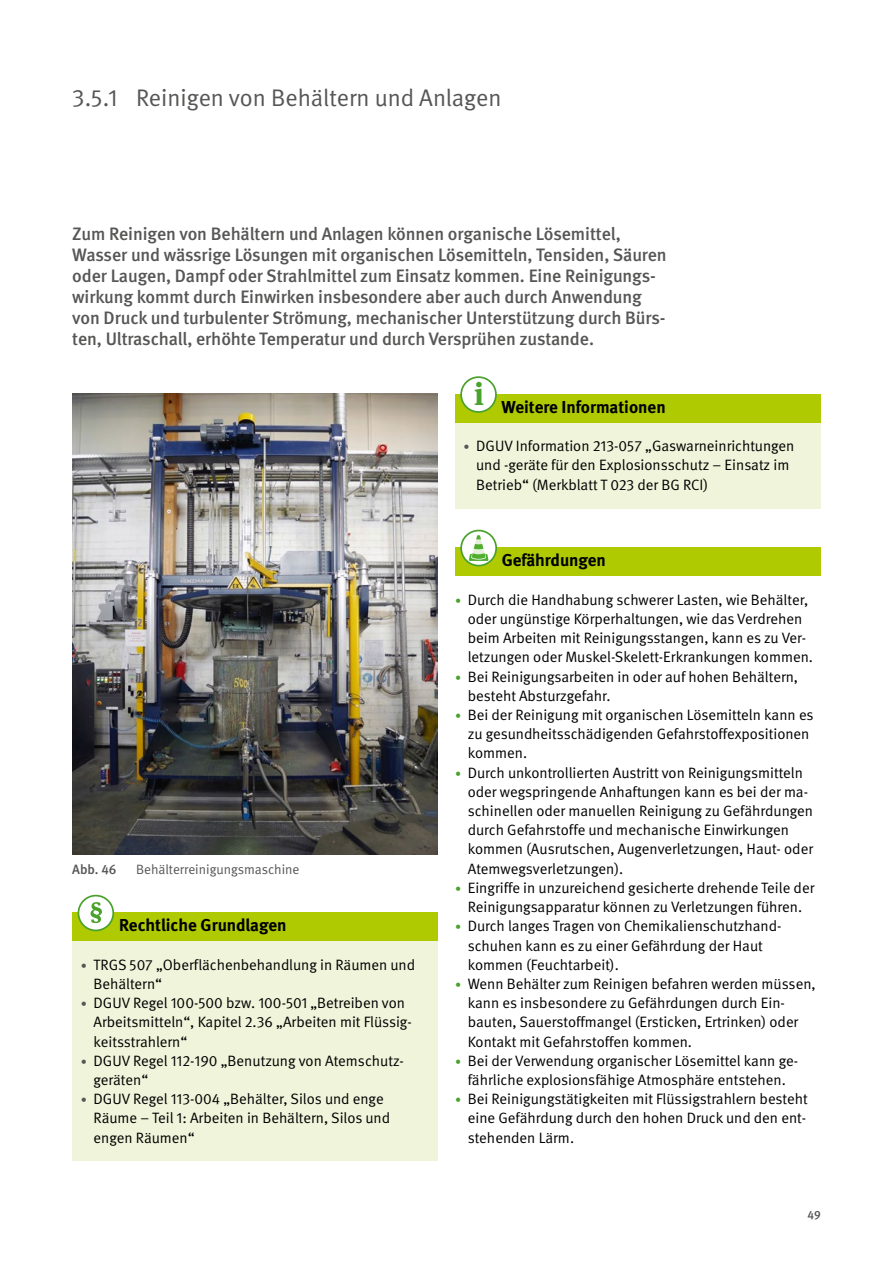
<style>
.page{position:relative;width:893px;height:1263px;background:#fff}
.page>*{position:absolute;margin:0;border:0;box-sizing:border-box;transform-origin:0 0}
.t1{font:700 31.5px "DGUV Meta Serif";color:#4aa22c}
.t2{font:24px "DGUV Meta";color:#565655}
.t3{font:500 18px/21px "DGUV Meta";letter-spacing:-.005em;color:#565655}
.t4{font:700 17.25px "DGUV Meta";color:#000}
.t5{font:15px/19.2px "DGUV Meta";color:#000}
.t6{font:13.5px "DGUV Meta";color:#565655}
.t7{font:500 13.5px "DGUV Meta";color:#565655}
.t8{font:500 12px "DGUV Meta";color:#565655}
.s1{font-size:12px;color:#565655}
.s2{font-size:12px;color:#4aa22c}
</style>
<div class="page">
<img style="left:72px;top:394px;width:366px;height:461px">
<div style="left:72px;top:912px;width:366px;height:29px;background:#afca00"></div>
<div style="left:72px;top:941px;width:366px;height:66px;background:#f0f4da"></div>
<div style="left:72px;top:980px;width:366px;height:85px;background:#f0f4da"></div>
<div style="left:72px;top:1037px;width:366px;height:66px;background:#f0f4da"></div>
<div style="left:72px;top:1076px;width:366px;height:85px;background:#f0f4da"></div>
<div style="left:78px;top:896px;width:35px;height:34px;background:#fff;border-radius:50%"></div>
<svg style="left:91px;top:902px;width:11px;height:21px"></svg>
<div style="left:78px;top:895px;width:36px;height:36px;border:2px solid #4aa22c;border-radius:50%"></div>
<div style="left:455px;top:394px;width:366px;height:28px;background:#afca00"></div>
<div style="left:455px;top:423px;width:366px;height:85px;background:#f0f4da"></div>
<div style="left:455px;top:547px;width:366px;height:29px;background:#afca00"></div>
<div style="left:461px;top:377px;width:35px;height:35px;background:#fff;border-radius:50%"></div>
<div style="left:460px;top:376px;width:37px;height:37px;border:2px solid #4aa22c;border-radius:50%"></div>
<svg style="left:461px;top:530px;width:35px;height:36px"></svg>
<svg style="left:469px;top:535px;width:20px;height:26px"></svg>
<div style="left:460px;top:530px;width:37px;height:36px;border:2px solid #4aa22c;border-radius:50%"></div>
<p class="t2" style="left:72px;top:83px;width:431px">3.5.1 Reinigen von Behältern und Anlagen</p>
<p class="t3" style="left:72px;top:224px;width:596px">Zum Reinigen von Behältern und Anlagen können organische Lösemittel, Wasser und wässrige Lösungen mit organischen Lösemitteln, Tensiden, Säuren oder Laugen, Dampf oder Strahlmittel zum Einsatz kommen. Eine Reinigungs&shy;wirkung kommt durch Einwirken insbesondere aber auch durch Anwendung von Druck und turbulenter Strömung, mechanischer Unterstützung durch Bürs&shy;ten, Ultraschall, erhöhte Temperatur und durch Versprühen zustande.</p>
<p class="t7" style="left:72px;top:861px;width:46px">Abb. 46</p>
<p class="t6" style="left:136px;top:861px;width:165px">Behälterreinigungsmaschine</p>
<p class="t4" style="left:119px;top:915px;width:169px">Rechtliche Grundlagen</p>
<p class="t5" style="left:94px;top:955px;width:323px;text-indent:-13px"><span class="s1">•</span> TRGS 507 „Oberflächenbehandlung in Räumen und<br>Behältern“</p>
<p class="t5" style="left:94px;top:994px;width:320px;text-indent:-13px"><span class="s1">•</span> DGUV Regel 100-500 bzw. 100-501 „Betreiben von<br>Arbeitsmitteln“, Kapitel 2.36 „Arbeiten mit Flüssig&shy;keitsstrahlern“</p>
<p class="t5" style="left:94px;top:1051px;width:310px;text-indent:-13px"><span class="s1">•</span> DGUV Regel 112-190 „Benutzung von Atemschutz&shy;geräten“</p>
<p class="t5" style="left:94px;top:1090px;width:298px;text-indent:-13px"><span class="s1">•</span> DGUV Regel 113-004 „Behälter, Silos und enge<br>Räume – Teil 1: Arbeiten in Behältern, Silos und engen Räumen“</p>
<h1 class="t1" style="left:474px;top:375px;width:11px">i</h1>
<p class="t4" style="left:502px;top:397px;width:166px">Weitere Informationen</p>
<p class="t5" style="left:476px;top:437px;width:320px;text-indent:-13px"><span class="s1">•</span> DGUV Information 213-057 „Gaswarneinrichtungen und -geräte für den Explosionsschutz – Einsatz im<br>Betrieb“ (Merkblatt T 023 der BG RCI)</p>
<p class="t4" style="left:502px;top:550px;width:106px">Gefährdungen</p>
<p class="t5" style="left:468px;top:590px;width:347px;text-indent:-13px"><span class="s2">•</span> Durch die Handhabung schwerer Lasten, wie Behälter, oder ungünstige Körperhaltungen, wie das Verdrehen beim Arbeiten mit Reinigungsstangen, kann es zu Ver&shy;letzungen oder Muskel-Skelett-Erkrankungen kommen.</p>
<p class="t5" style="left:468px;top:667px;width:332px;text-indent:-13px"><span class="s2">•</span> Bei Reinigungsarbeiten in oder auf hohen Behältern, besteht Absturzgefahr.</p>
<p class="t5" style="left:468px;top:706px;width:347px;text-indent:-13px"><span class="s2">•</span> Bei der Reinigung mit organischen Lösemitteln kann es zu gesundheitsschädigenden Gefahrstoffexpositionen kommen.</p>
<p class="t5" style="left:468px;top:763px;width:347px;text-indent:-13px"><span class="s2">•</span> Durch unkontrollierten Austritt von Reinigungsmitteln oder wegspringende Anhaftungen kann es bei der ma&shy;schinellen oder manuellen Reinigung zu Gefährdungen durch Gefahrstoffe und mechanische Einwirkungen kommen (Ausrutschen, Augenverletzungen, Haut- oder Atemwegsverletzungen).</p>
<p class="t5" style="left:455px;top:878px;width:361px;text-align:center"><span class="s2">•</span> Eingriffe in unzureichend gesicherte drehende Teile der<br>Reinigungsapparatur können zu Verletzungen führen.</p>
<p class="t5" style="left:468px;top:917px;width:314px;text-indent:-13px"><span class="s2">•</span> Durch langes Tragen von Chemikalienschutzhand&shy;schuhen kann es zu einer Gefährdung der Haut kommen (Feuchtarbeit).</p>
<p class="t5" style="left:468px;top:974px;width:349px;text-indent:-13px"><span class="s2">•</span> Wenn Behälter zum Reinigen befahren werden müssen, kann es insbesondere zu Gefährdungen durch Ein&shy;bauten, Sauerstoffmangel (Ersticken, Ertrinken) oder Kontakt mit Gefahrstoffen kommen.</p>
<p class="t5" style="left:455px;top:1051px;width:345px;text-align:center"><span class="s2">•</span> Bei der Verwendung organischer Lösemittel kann ge&shy;fährliche explosionsfähige Atmosphäre entstehen.</p>
<p class="t5" style="left:468px;top:1090px;width:342px;text-align:justify;text-indent:-13px"><span class="s2">•</span> Bei Reinigungstätigkeiten mit Flüssigstrahlern besteht eine Gefährdung durch den hohen Druck und den ent&shy;stehenden Lärm.</p>
<p class="t8" style="left:807px;top:1208px;width:15px">49</p>
</div>
